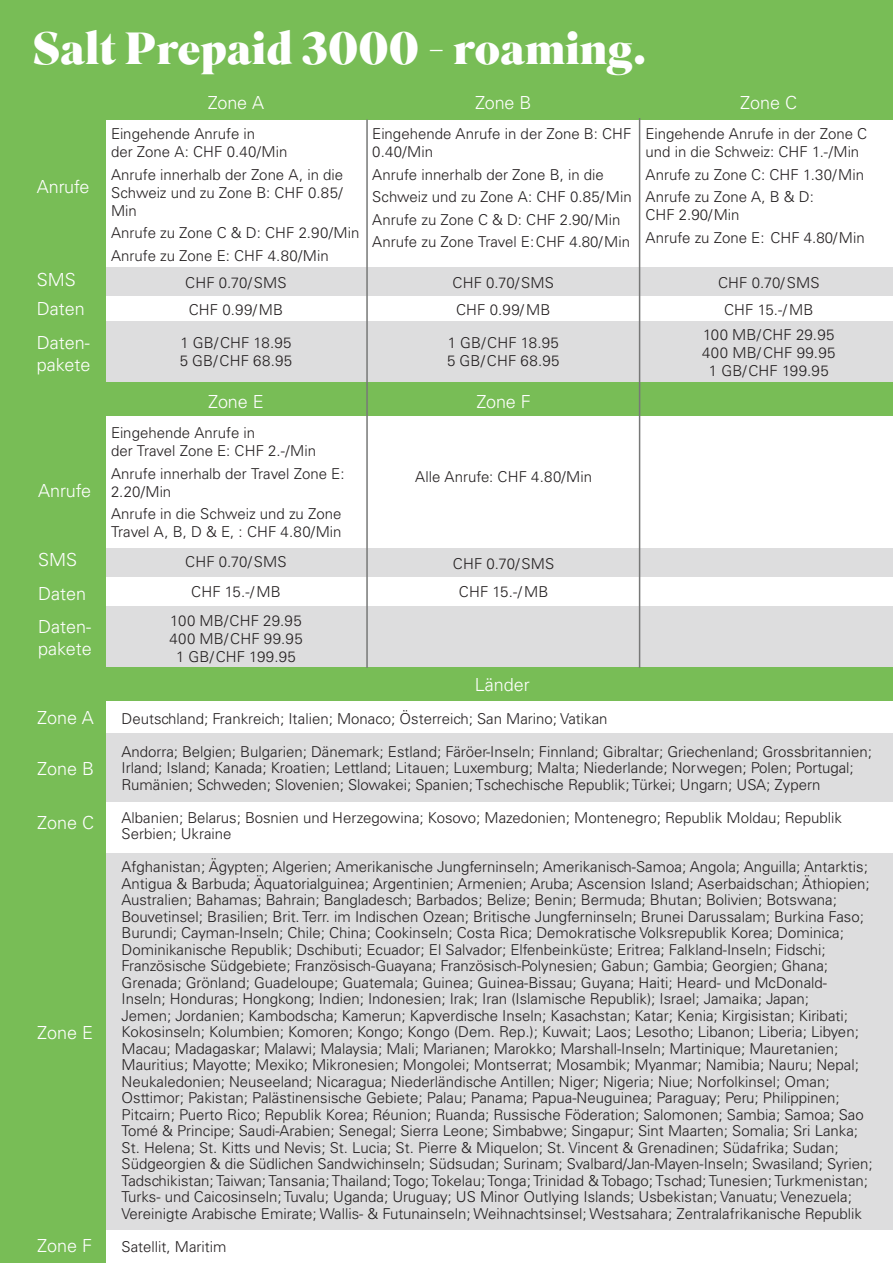
<style>
.page{position:relative;width:893px;height:1263px;background:#fff}
.page>*{position:absolute;margin:0;border:0;box-sizing:border-box;transform-origin:0 0}
.t1{font:900 45px "Superior Title";color:#fff}
.t2{font:300 18px/21.6px "Univers LT Std";color:#fff}
.t3{font:300 15px/16.5px "Univers LT Std";color:#231f20}
.t4{font:300 15px "Univers LT Std";letter-spacing:.03em;color:#231f20}
</style>
<div class="page">
<div style="left:106px;top:606px;width:787px;height:62px;background:#ddddde"></div>
<div style="left:11px;top:321px;width:882px;height:62px;background:#ddddde"></div>
<div style="left:0;top:0;width:893px;height:119px;background:#78bd56"></div>
<div style="left:0;top:383px;width:893px;height:33px;background:#78bd56"></div>
<div style="left:8px;top:267px;width:885px;height:29px;background:#ddddde"></div>
<div style="left:8px;top:548px;width:885px;height:28px;background:#ddddde"></div>
<div style="left:10px;top:733px;width:883px;height:68px;background:#ddddde"></div>
<div style="left:10px;top:853px;width:883px;height:376px;background:#ddddde"></div>
<div style="left:0;top:117px;width:106px;height:1146px;background:#78bd56"></div>
<div style="left:0;top:668px;width:893px;height:33px;background:#78bd56"></div>
<hr style="left:639px;top:118px;width:1px;height:550px;background:#777877">
<hr style="left:366px;top:119px;width:2px;height:549px;background:#777877">
<p class="t1" style="left:33px;top:20px;width:616px">Salt Prepaid 3000 - roaming.</p>
<p class="t2" style="left:37px;top:176px;width:54px">Anrufe</p>
<p class="t2" style="left:37px;top:269px;width:40px">SMS</p>
<p class="t2" style="left:37px;top:298px;width:50px">Daten</p>
<p class="t2" style="left:37px;top:332px;width:55px">Daten-</p>
<p class="t2" style="left:37px;top:354px;width:55px">pakete</p>
<p class="t2" style="left:38px;top:479px;width:54px">Anrufe</p>
<p class="t2" style="left:38px;top:548px;width:40px">SMS</p>
<p class="t2" style="left:38px;top:583px;width:50px">Daten</p>
<p class="t2" style="left:38px;top:616px;width:55px">Daten&shy;pakete</p>
<p class="t2" style="left:37px;top:707px;width:58px">Zone A</p>
<p class="t2" style="left:37px;top:758px;width:59px">Zone B</p>
<p class="t2" style="left:37px;top:812px;width:59px">Zone C</p>
<p class="t2" style="left:37px;top:1022px;width:58px">Zone E</p>
<p class="t2" style="left:37px;top:1235px;width:57px">Zone F</p>
<p class="t2" style="left:208px;top:92px;width:58px">Zone A</p>
<p class="t3" style="left:111px;top:125px;width:178px;line-height:18px">Eingehende Anrufe in<br>der Zone A: CHF 0.40/Min</p>
<p class="t3" style="left:111px;top:165px;width:234px;line-height:18px;text-align:justify">Anrufe innerhalb der Zone A, in die Schweiz und zu Zone B: CHF 0.85/ Min</p>
<p class="t3" style="left:111px;top:225px;width:250px">Anrufe zu Zone C &amp; D: CHF 2.90/Min</p>
<p class="t3" style="left:111px;top:247px;width:219px">Anrufe zu Zone E: CHF 4.80/Min</p>
<p class="t3" style="left:185px;top:274px;width:103px">CHF 0.70/SMS</p>
<p class="t3" style="left:189px;top:301px;width:96px">CHF 0.99/MB</p>
<p class="t3" style="left:180px;top:334px;width:113px">1 GB/CHF 18.95</p>
<p class="t3" style="left:180px;top:352px;width:114px">5 GB/CHF 68.95</p>
<p class="t2" style="left:208px;top:391px;width:57px">Zone E</p>
<p class="t3" style="left:111px;top:424px;width:207px;line-height:18px">Eingehende Anrufe in<br>der Travel Zone E: CHF 2.-/Min</p>
<p class="t3" style="left:111px;top:464px;width:235px;line-height:18px">Anrufe innerhalb der Travel Zone E:<br>2.20/Min</p>
<p class="t3" style="left:111px;top:505px;width:232px;line-height:18px">Anrufe in die Schweiz und zu Zone<br>Travel A, B, D &amp; E, : CHF 4.80/Min</p>
<p class="t3" style="left:185px;top:553px;width:103px">CHF 0.70/SMS</p>
<p class="t3" style="left:191px;top:583px;width:91px">CHF 15.-/MB</p>
<p class="t3" style="left:170px;top:612px;width:133px">100 MB/CHF 29.95</p>
<p class="t4" style="left:169px;top:629px;width:135px">400 MB/CHF 99.95</p>
<p class="t3" style="left:176px;top:648px;width:121px">1 GB/CHF 199.95</p>
<p class="t2" style="left:475px;top:92px;width:58px">Zone B</p>
<p class="t3" style="left:372px;top:125px;width:261px;line-height:18px">Eingehende Anrufe in der Zone B: CHF<br>0.40/Min</p>
<p class="t3" style="left:372px;top:163px;width:261px;line-height:22.5px">Anrufe innerhalb der Zone B, in die<br>Schweiz und zu Zone A: CHF 0.85/Min</p>
<p class="t3" style="left:372px;top:211px;width:250px">Anrufe zu Zone C &amp; D: CHF 2.90/Min</p>
<p class="t3" style="left:372px;top:234px;width:259px">Anrufe zu Zone Travel E:CHF 4.80/Min</p>
<p class="t3" style="left:453px;top:274px;width:103px">CHF 0.70/SMS</p>
<p class="t3" style="left:456px;top:301px;width:96px">CHF 0.99/MB</p>
<p class="t3" style="left:448px;top:334px;width:113px">1 GB/CHF 18.95</p>
<p class="t3" style="left:447px;top:352px;width:114px">5 GB/CHF 68.95</p>
<p class="t2" style="left:476px;top:391px;width:56px">Zone F</p>
<p class="t3" style="left:415px;top:468px;width:178px">Alle Anrufe: CHF 4.80/Min</p>
<p class="t3" style="left:453px;top:555px;width:103px">CHF 0.70/SMS</p>
<p class="t3" style="left:459px;top:583px;width:91px">CHF 15.-/MB</p>
<p class="t2" style="left:475px;top:674px;width:57px">Länder</p>
<p class="t2" style="left:740px;top:92px;width:59px">Zone C</p>
<p class="t3" style="left:646px;top:125px;width:223px;line-height:18px">Eingehende Anrufe in der Zone C und in die Schweiz: CHF 1.-/Min</p>
<p class="t3" style="left:646px;top:166px;width:220px">Anrufe zu Zone C: CHF 1.30/Min</p>
<p class="t3" style="left:646px;top:188px;width:170px;line-height:18px">Anrufe zu Zone A, B &amp; D:<br>CHF 2.90/Min</p>
<p class="t3" style="left:646px;top:229px;width:221px">Anrufe zu Zone E: CHF 4.80/Min</p>
<p class="t3" style="left:718px;top:274px;width:103px">CHF 0.70/SMS</p>
<p class="t3" style="left:724px;top:301px;width:91px">CHF 15.-/MB</p>
<p class="t3" style="left:703px;top:327px;width:133px">100 MB/CHF 29.95</p>
<p class="t4" style="left:702px;top:344px;width:135px">400 MB/CHF 99.95</p>
<p class="t3" style="left:709px;top:363px;width:121px">1 GB/CHF 199.95</p>
<p class="t3" style="left:122px;top:710px;width:488px">Deutschland; Frankreich; Italien; Monaco; Österreich; San Marino; Vatikan</p>
<p class="t3" style="left:122px;top:743px;width:752px">Andorra; Belgien; Bulgarien; Dänemark; Estland; Färöer-Inseln; Finnland; Gibraltar; Griechenland; Grossbritannien;<br>Irland; Island; Kanada; Kroatien; Lettland; Litauen; Luxemburg; Malta; Niederlande; Norwegen; Polen; Portugal;<br>Rumänien; Schweden; Slovenien; Slowakei; Spanien; Tschechische Republik; Türkei; Ungarn; USA; Zypern</p>
<p class="t3" style="left:122px;top:809px;width:722px">Albanien; Belarus; Bosnien und Herzegowina; Kosovo; Mazedonien; Montenegro; Republik Moldau; Republik<br>Serbien; Ukraine</p>
<p class="t3" style="left:122px;top:859px;width:753px">Afghanistan; Ägypten; Algerien; Amerikanische Jungferninseln; Amerikanisch-Samoa; Angola; Anguilla; Antarktis; Antigua &amp; Barbuda; Äquatorialguinea; Argentinien; Armenien; Aruba; Ascension Island; Aserbaidschan; Äthiopien; Australien; Bahamas; Bahrain; Bangladesch; Barbados; Belize; Benin; Bermuda; Bhutan; Bolivien; Botswana; Bouvetinsel; Brasilien; Brit. Terr. im Indischen Ozean; Britische Jungferninseln; Brunei Darussalam; Burkina Faso; Burundi; Cayman-Inseln; Chile; China; Cookinseln; Costa Rica; Demokratische Volksrepublik Korea; Dominica; Dominikanische Republik; Dschibuti; Ecuador; El Salvador; Elfenbeinküste; Eritrea; Falkland-Inseln; Fidschi; Französische Südgebiete; Französisch-Guayana; Französisch-Polynesien; Gabun; Gambia; Georgien; Ghana; Grenada; Grönland; Guadeloupe; Guatemala; Guinea; Guinea-Bissau; Guyana; Haiti; Heard- und McDonald-Inseln; Honduras; Hongkong; Indien; Indonesien; Irak; Iran (Islamische Republik); Israel; Jamaika; Japan;<br>Jemen; Jordanien; Kambodscha; Kamerun; Kapverdische Inseln; Kasachstan; Katar; Kenia; Kirgisistan; Kiribati; Kokosinseln; Kolumbien; Komoren; Kongo; Kongo (Dem. Rep.); Kuwait; Laos; Lesotho; Libanon; Liberia; Libyen; Macau; Madagaskar; Malawi; Malaysia; Mali; Marianen; Marokko; Marshall-Inseln; Martinique; Mauretanien; Mauritius; Mayotte; Mexiko; Mikronesien; Mongolei; Montserrat; Mosambik; Myanmar; Namibia; Nauru; Nepal; Neukaledonien; Neuseeland; Nicaragua; Niederländische Antillen; Niger; Nigeria; Niue; Norfolkinsel; Oman; Osttimor; Pakistan; Palästinensische Gebiete; Palau; Panama; Papua-Neuguinea; Paraguay; Peru; Philippinen; Pitcairn; Puerto Rico; Republik Korea; Réunion; Ruanda; Russische Föderation; Salomonen; Sambia; Samoa; Sao Tomé &amp; Principe; Saudi-Arabien; Senegal; Sierra Leone; Simbabwe; Singapur; Sint Maarten; Somalia; Sri Lanka; St. Helena; St. Kitts und Nevis; St. Lucia; St. Pierre &amp; Miquelon; St. Vincent &amp; Grenadinen; Südafrika; Sudan; Südgeorgien &amp; die Südlichen Sandwichinseln; Südsudan; Surinam; Svalbard/Jan-Mayen-Inseln; Swasiland; Syrien; Tadschikistan; Taiwan; Tansania; Thailand; Togo; Tokelau; Tonga; Trinidad &amp; Tobago; Tschad; Tunesien; Turkmenistan; Turks- und Caicosinseln; Tuvalu; Uganda; Uruguay; US Minor Outlying Islands; Usbekistan; Vanuatu; Venezuela; Vereinigte Arabische Emirate; Wallis- &amp; Futunainseln; Weihnachtsinsel; Westsahara; Zentralafrikanische Republik</p>
<p class="t3" style="left:122px;top:1238px;width:106px">Satellit, Maritim</p>
</div>
